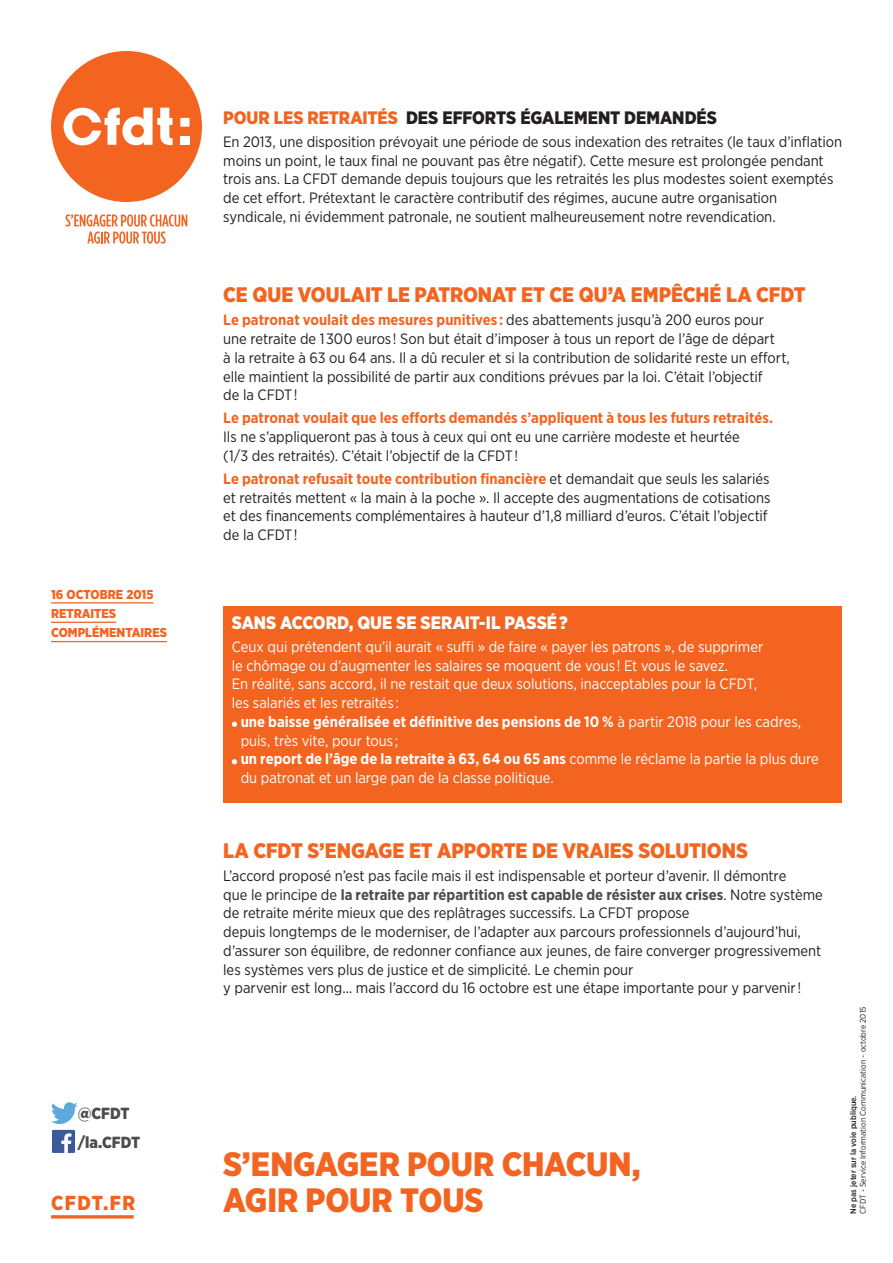
<style>
.page{position:relative;width:893px;height:1263px;background:#fff}
.page>*{position:absolute;margin:0;border:0;box-sizing:border-box;transform-origin:0 0}
.t1{font:900 33.75px/36px "Gotham Narrow";letter-spacing:-.005em;color:#f36421}
.t2{font:900 21px "Gotham Narrow";letter-spacing:-.005em;color:#f36421}
.t3{font:900 20.25px "Gotham Narrow";letter-spacing:.07em;color:#f36421}
.t4{font:900 18px "Gotham Narrow";letter-spacing:-.005em;color:#231f20}
.t5{font:900 18px "Gotham Narrow";color:#fff}
.t6{font:900 16.05px/29.2px "Gotham Narrow";letter-spacing:-.005em;color:#4b4c4d}
.t7{font:15px/18.8px "Gotham Narrow";letter-spacing:-.005em;color:#231f20}
.t8{font:15px "Gotham Narrow";letter-spacing:-.005em;color:#fff}
.t9{font:700 15px "Gotham Narrow";color:#fff}
.t10{font:700 15px "Gotham Narrow";color:#f36421}
.t11{font:900 12.9px/19.4px "Gotham Narrow";color:#f36421}
.t12{font:8.25px "Gotham Narrow";color:#231f20}
.t13{font:500 8.25px "Gotham Narrow";color:#231f20}
.s1{color:#f36421}
.s2{font-weight:700;color:#f36421}
.s3{font-weight:400}
.s4{font-weight:700;color:#4b4c4d}
</style>
<div class="page">
<div style="left:51px;top:51px;width:151px;height:151px;background:#f36421;border-radius:50%"></div>
<div style="left:180px;top:118px;width:9px;height:9px;background:#fff"></div>
<div style="left:180px;top:136px;width:9px;height:9px;background:#fff"></div>
<svg style="left:64px;top:108px;width:109px;height:37px"></svg>
<svg style="left:65px;top:214px;width:122px;height:30px"></svg>
<hr style="left:51px;top:602px;width:102px;height:1px;background:#f36421">
<hr style="left:51px;top:622px;width:65px;height:1px;background:#f36421">
<hr style="left:51px;top:641px;width:116px;height:1px;background:#f36421">
<hr style="left:51px;top:1215px;width:83px;height:3px;background:#f36421">
<svg style="left:51px;top:1102px;width:27px;height:22px"></svg>
<div style="left:52px;top:1130px;width:23px;height:23px;background:#3b5a9a"></div>
<svg style="left:61px;top:1133px;width:10px;height:20px"></svg>
<div style="left:223px;top:606px;width:619px;height:197px;background:#f36421"></div>
<svg style="left:232px;top:721px;width:5px;height:6px"></svg>
<svg style="left:232px;top:759px;width:5px;height:5px"></svg>
<p class="t4" style="left:223px;top:106px;width:495px"><span class="s1">POUR LES RETRAITÉS</span> DES EFFORTS ÉGALEMENT DEMANDÉS</p>
<p class="t7" style="left:223px;top:132px;width:620px">En 2013, une disposition prévoyait une période de sous indexation des retraites (le taux d’inflation moins un point, le taux final ne pouvant pas être négatif). Cette mesure est prolongée pendant trois ans. La CFDT demande depuis toujours que les retraités les plus modestes soient exemptés de cet effort. Prétextant le caractère contributif des régimes, aucune autre organisation syndicale, ni évidemment patronale, ne soutient malheureusement notre revendication.</p>
<p class="t11" style="left:51px;top:584px;width:118px">16 OCTOBRE 2015<br>RETRAITES<br>COMPLÉMENTAIRES</p>
<h2 class="t2" style="left:223px;top:281px;width:584px">CE QUE VOULAIT LE PATRONAT ET CE QU’A EMPÊCHÉ LA CFDT</h2>
<p class="t7" style="left:223px;top:310px;width:568px"><span class="s2">Le patronat voulait des mesures punitives :</span> des abattements jusqu’à 200 euros pour une retraite de 1 300 euros ! Son but était d’imposer à tous un report de l’âge de départ<br>à la retraite à 63 ou 64 ans. Il a dû reculer et si la contribution de solidarité reste un effort, elle maintient la possibilité de partir aux conditions prévues par la loi. C’était l’objectif<br>de la CFDT !</p>
<p class="t10" style="left:223px;top:408px;width:551px">Le patronat voulait que les efforts demandés s’appliquent à tous les futurs retraités.</p>
<p class="t7" style="left:223px;top:427px;width:518px">Ils ne s’appliqueront pas à tous à ceux qui ont eu une carrière modeste et heurtée (1/3 des retraités). C’était l’objectif de la CFDT !</p>
<p class="t7" style="left:223px;top:469px;width:549px"><span class="s2">Le patronat refusait toute contribution financière</span> et demandait que seuls les salariés et retraités mettent « la main à la poche ». Il accepte des augmentations de cotisations et des financements complémentaires à hauteur d’1,8 milliard d’euros. C’était l’objectif de la CFDT !</p>
<p class="t5" style="left:232px;top:611px;width:337px">SANS ACCORD, QUE SE SERAIT-IL PASSÉ ?</p>
<p class="t8" style="left:232px;top:637px;width:533px">Ceux qui prétendent qu’il aurait « suffi » de faire « payer les patrons », de supprimer</p>
<p class="t8" style="left:232px;top:656px;width:498px">le chômage ou d’augmenter les salaires se moquent de vous ! Et vous le savez.</p>
<p class="t8" style="left:232px;top:675px;width:527px">En réalité, sans accord, il ne restait que deux solutions, inacceptables pour la CFDT,</p>
<p class="t8" style="left:232px;top:693px;width:169px">les salariés et les retraités :</p>
<p class="t9" style="left:241px;top:712px;width:562px">une baisse généralisée et définitive des pensions de 10 % <span class="s3">à partir 2018 pour les cadres,</span></p>
<p class="t8" style="left:241px;top:731px;width:159px">puis, très vite, pour tous ;</p>
<p class="t9" style="left:241px;top:749px;width:580px">un report de l’âge de la retraite à 63, 64 ou 65 ans <span class="s3">comme le réclame la partie la plus dure</span></p>
<p class="t8" style="left:241px;top:768px;width:315px">du patronat et un large pan de la classe politique.</p>
<h2 class="t2" style="left:223px;top:836px;width:526px">LA CFDT S’ENGAGE ET APPORTE DE VRAIES SOLUTIONS</h2>
<p class="t7" style="left:223px;top:866px;width:601px">L’accord proposé n’est pas facile mais il est indispensable et porteur d’avenir. Il démontre<br>que le principe de <span class="s4">la retraite par répartition est capable de résister aux crises</span>. Notre système de retraite mérite mieux que des replâtrages successifs. La CFDT propose<br>depuis longtemps de le moderniser, de l’adapter aux parcours professionnels d’aujourd’hui, d’assurer son équilibre, de redonner confiance aux jeunes, de faire converger progressivement les systèmes vers plus de justice et de simplicité. Le chemin pour<br>y parvenir est long… mais l’accord du 16 octobre est une étape importante pour y parvenir !</p>
<p class="t12" style="left:858px;top:1214px;width:209px;rotate:-90deg">CFDT - Service Information Communication - octobre 2015</p>
<p class="t6" style="left:78px;top:1098px;width:64px">@CFDT /la.CFDT</p>
<p class="t13" style="left:848px;top:1214px;width:120px;rotate:-90deg">Ne pas jeter sur la voie publique.</p>
<h1 class="t1" style="left:223px;top:1145px;width:419px">S’ENGAGER POUR CHACUN,<br>AGIR POUR TOUS</h1>
<h3 class="t3" style="left:51px;top:1189px;width:86px">CFDT.FR</h3>
</div>
